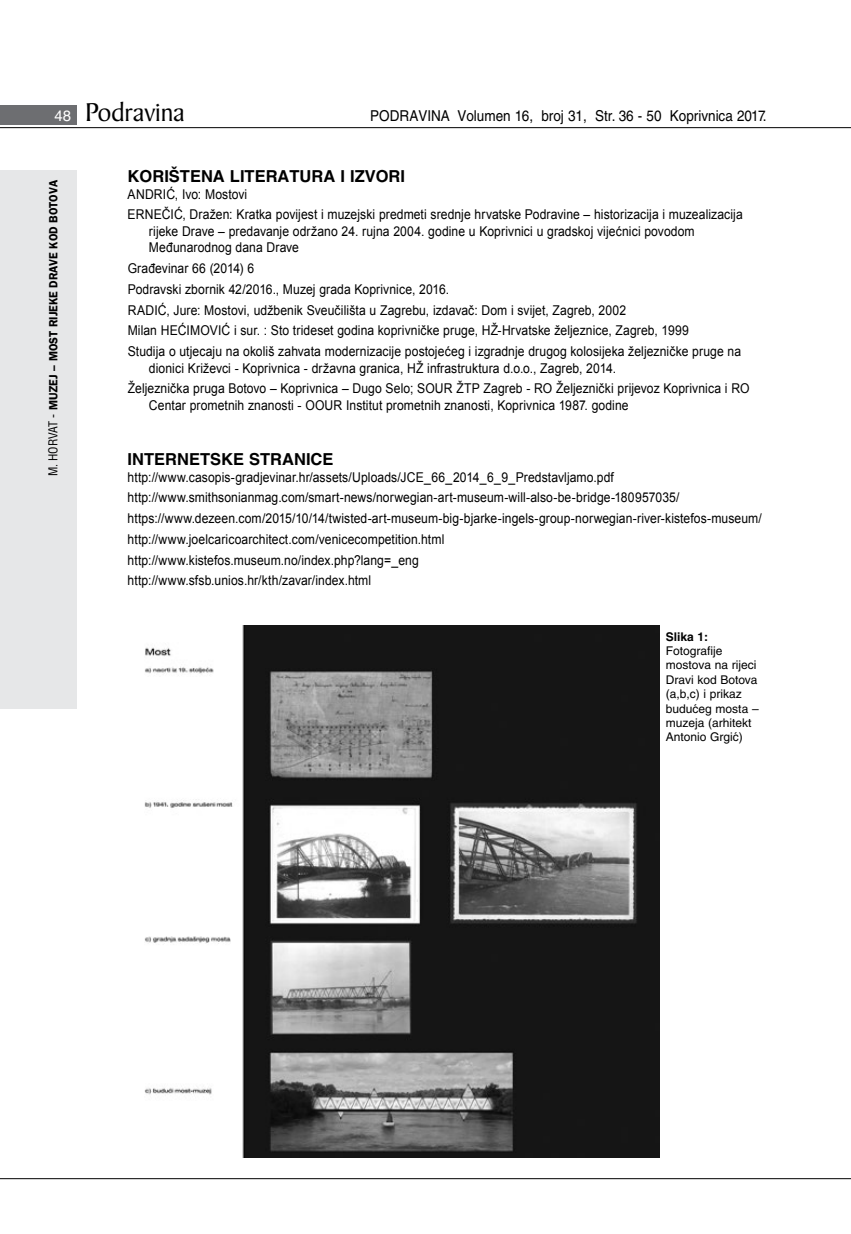
<style>
.page{position:relative;width:851px;height:1234px;background:#fff}
.page>*{position:absolute;margin:0;border:0;box-sizing:border-box;transform-origin:0 0}
.t1{font:27.6px "Baker Signet BT";color:#000}
.t2{font:700 16.5px "Helvetica LT Skin 29";color:#000}
.t3{font:15px "Helvetica LT Skin 29";color:#000;scale:.9 1}
.t4{font:13.5px/20.7px "Arial";letter-spacing:.005em;color:#000;scale:.9 1}
.t5{font:12px/14.4px "Helvetica LT Skin 29";color:#000}
.t6{font:600 12px "ITC Franklin Gothic Skin 29";letter-spacing:-.005em;color:#000;scale:.95 1}
.t7{font:700 12px "Helvetica LT Skin 29";color:#000}
.s1{font-family:"Helvetica LT Skin 29";font-size:15px;color:#fff}
.s2{font-family:"Helvetica LT Skin 29";font-weight:400;font-stretch:condensed}
</style>
<div class="page">
<div style="left:0;top:170px;width:77px;height:538px;background:#e6e7e8"></div>
<div style="left:0;top:105px;width:77px;height:19px;background:#6d6e71"></div>
<hr style="left:0;top:127px;width:850px;height:1px;background:#000">
<hr style="left:0;top:1177px;width:850px;height:1px;background:#000">
<img style="left:144px;top:625px;width:515px;height:532px">
<h1 class="t1" style="left:55px;top:95px;width:131px"><span class="s1">48</span> Podravina</h1>
<p class="t3" style="left:370px;top:107px;width:442px">PODRAVINA Volumen 16, broj 31, Str. 36 - 50 Koprivnica 2017.</p>
<p class="t6" style="left:46px;top:476px;width:313px;rotate:-90deg"><span class="s2">M. HORVAT -</span> MUZEJ – MOST RIJEKE DRAVE KOD BOTOVA</p>
<p class="t2" style="left:128px;top:166px;width:279px">KORIŠTENA LITERATURA I IZVORI</p>
<p class="t4" style="left:128px;top:183px;width:685px">ANDRIĆ, Ivo: Mostovi<br>ERNEČIĆ, Dražen: Kratka povijest i muzejski predmeti srednje hrvatske Podravine – historizacija i muzealizacija</p>
<p class="t4" style="left:149px;top:223px;width:608px;line-height:16.5px">rijeke Drave – predavanje održano 24. rujna 2004. godine u Koprivnici u gradskoj vijećnici povodom<br>Međunarodnog dana Drave</p>
<p class="t4" style="left:128px;top:258px;width:683px">Građevinar 66 (2014) 6<br>Podravski zbornik 42/2016., Muzej grada Koprivnice, 2016.<br>RADIĆ, Jure: Mostovi, udžbenik Sveučilišta u Zagrebu, izdavač: Dom i svijet, Zagreb, 2002<br>Milan HEĆIMOVIĆ i sur. : Sto trideset godina koprivničke pruge, HŽ-Hrvatske željeznice, Zagreb, 1999<br>Studija o utjecaju na okoliš zahvata modernizacije postojećeg i izgradnje drugog kolosijeka željezničke pruge na</p>
<p class="t4" style="left:128px;top:357px;width:692px;text-indent:21px">dionici Križevci - Koprivnica - državna granica, HŽ infrastruktura d.o.o., Zagreb, 2014.<br>Željeznička pruga Botovo – Koprivnica – Dugo Selo; SOUR ŽTP Zagreb - RO Željeznički prijevoz Koprivnica i RO</p>
<p class="t4" style="left:149px;top:395px;width:534px">Centar prometnih znanosti - OOUR Institut prometnih znanosti, Koprivnica 1987. godine</p>
<p class="t2" style="left:128px;top:449px;width:207px">INTERNETSKE STRANICE</p>
<p class="t4" style="left:128px;top:466px;width:706px">http://www.casopis-gradjevinar.hr/assets/Uploads/JCE_66_2014_6_9_Predstavljamo.pdf http://www.smithsonianmag.com/smart-news/norwegian-art-museum-will-also-be-bridge-180957035/ https://www.dezeen.com/2015/10/14/twisted-art-museum-big-bjarke-ingels-group-norwegian-river-kistefos-museum/ http://www.joelcaricoarchitect.com/venicecompetition.html<br>http://www.kistefos.museum.no/index.php?lang=_eng<br>http://www.sfsb.unios.hr/kth/zavar/index.html</p>
<p class="t7" style="left:665px;top:628px;width:44px">Slika 1:</p>
<p class="t5" style="left:665px;top:643px;width:94px">Fotografije mostova na rijeci<br>Dravi kod Botova (a,b,c) i prikaz budućeg mosta – muzeja (arhitekt<br>Antonio Grgić)</p>
</div>
